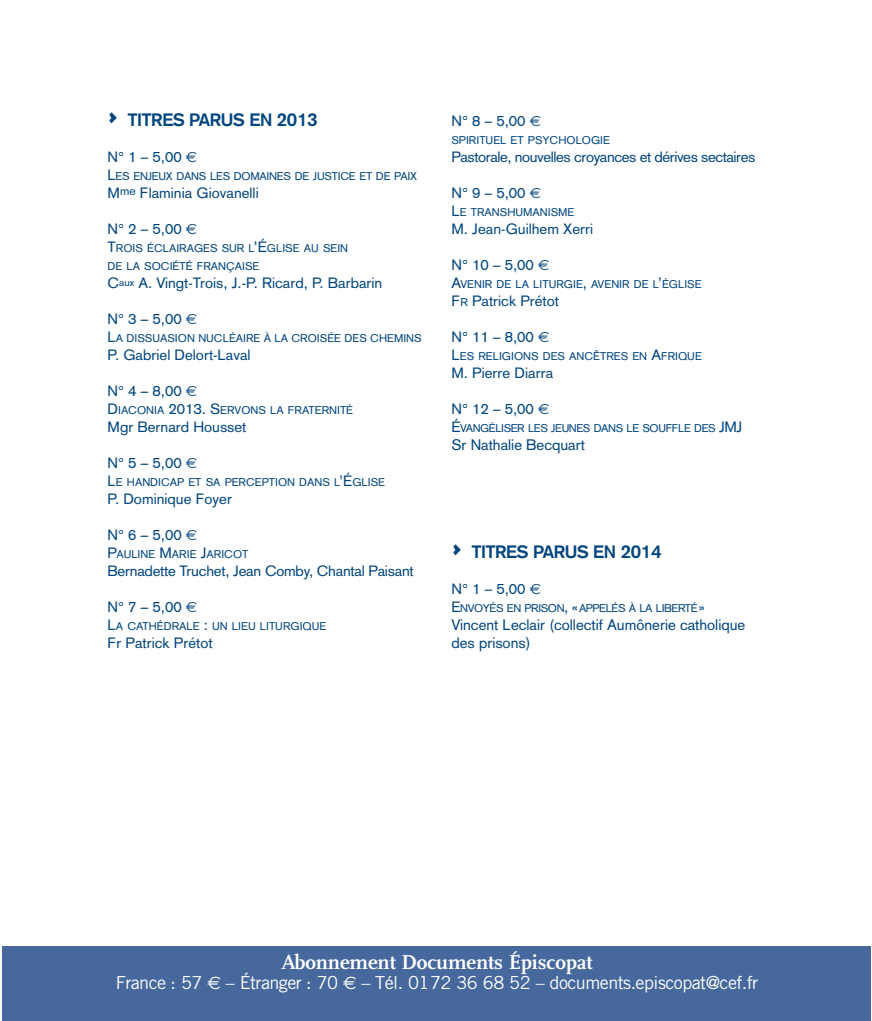
<style>
.page{position:relative;width:872px;height:1021px;background:#fff}
.page>*{position:absolute;margin:0;border:0;box-sizing:border-box;transform-origin:0 0}
.t1{font:700 21px "Scala OT";letter-spacing:-.005em;color:#fff}
.t2{font:18px "Trade Gothic";letter-spacing:-.03em;color:#fff}
.t3{font:700 17.7px "Akzidenz Grotesk";letter-spacing:-.015em;color:#01457f}
.t4{font:15px/18px "Akzidenz Grotesk";color:#01457f}
.t5{font:14.7px "Akzidenz Grotesk";color:#01457f}
.t6{font:14.7px "Akzidenz Grotesk";letter-spacing:-.03em;color:#01457f}
.t7{font:10.95px/18px "Akzidenz Grotesk";color:#01457f}
.t8{font:10.95px "Akzidenz Grotesk";letter-spacing:-.035em;color:#01457f}
.t9{font:10.95px "Akzidenz Grotesk";letter-spacing:-.02em;color:#01457f}
.s1{font-family:"Mini Pics Directional AA";font-weight:400;font-size:20.55px}
.s2{font-size:18.3px}
.s3{font-family:"Euro Sans"}
.s4{font-size:14.7px}
.s5{font-size:10.95px}
</style>
<div class="page">
<div style="left:2px;top:946px;width:868px;height:74px;background:#46689c"></div>
<p class="t3" style="left:108px;top:113px;width:211px"><span class="s1">g</span> TITRES PARUS EN <span class="s2">2013</span></p>
<p class="t5" style="left:108px;top:152px;width:91px">N° 1 – 5,00 <span class="s3">€</span></p>
<p class="t9" style="left:108px;top:172px;width:311px"><span class="s4">L</span>ES ENJEUX DANS LES DOMAINES DE JUSTICE ET DE PAIX</p>
<p class="t5" style="left:108px;top:188px;width:153px">M<sup>me</sup> Flaminia Giovanelli</p>
<p class="t5" style="left:108px;top:224px;width:91px">N° 2 – 5,00 <span class="s3">€</span></p>
<p class="t7" style="left:108px;top:240px;width:242px"><span class="s4">T</span>ROIS ÉCLAIRAGES SUR L<span class="s4">’É</span>GLISE AU SEIN<br>DE LA SOCIÉTÉ FRANÇAISE</p>
<p class="t5" style="left:108px;top:278px;width:276px">C<sup>aux</sup> A. Vingt-Trois, J.-P. Ricard, P. Barbarin</p>
<p class="t5" style="left:108px;top:314px;width:91px">N° 3 – 5,00 <span class="s3">€</span></p>
<p class="t7" style="left:108px;top:330px;width:316px"><span class="s4">L</span>A DISSUASION NUCLÉAIRE À LA CROISÉE DES CHEMINS</p>
<p class="t5" style="left:108px;top:350px;width:145px">P. Gabriel Delort-Laval</p>
<p class="t5" style="left:108px;top:386px;width:91px">N° 4 – 8,00 <span class="s3">€</span></p>
<p class="t7" style="left:108px;top:402px;width:247px"><span class="s4">D</span>IACONIA <span class="s4">2013. S</span>ERVONS LA FRATERNITÉ</p>
<p class="t5" style="left:108px;top:422px;width:140px">Mgr Bernard Housset</p>
<p class="t5" style="left:108px;top:458px;width:91px">N° 5 – 5,00 <span class="s3">€</span></p>
<p class="t7" style="left:108px;top:474px;width:279px"><span class="s4">L</span>E HANDICAP ET SA PERCEPTION DANS L<span class="s4">’É</span>GLISE</p>
<p class="t5" style="left:108px;top:494px;width:126px">P. Dominique Foyer</p>
<p class="t5" style="left:108px;top:530px;width:91px">N° 6 – 5,00 <span class="s3">€</span></p>
<p class="t7" style="left:108px;top:546px;width:142px"><span class="s4">P</span>AULINE <span class="s4">M</span>ARIE <span class="s4">J</span>ARICOT</p>
<p class="t5" style="left:108px;top:566px;width:308px">Bernadette Truchet, Jean Comby, Chantal Paisant</p>
<p class="t5" style="left:108px;top:602px;width:91px">N° 7 – 5,00 <span class="s3">€</span></p>
<p class="t7" style="left:108px;top:618px;width:220px"><span class="s4">L</span>A CATHÉDRALE <span class="s4">:</span> UN LIEU LITURGIQUE</p>
<p class="t5" style="left:108px;top:638px;width:107px">Fr Patrick Prétot</p>
<p class="t5" style="left:451px;top:116px;width:91px">N° 8 – 5,00 <span class="s3">€</span></p>
<p class="t7" style="left:451px;top:132px;width:160px">SPIRITUEL ET PSYCHOLOGIE</p>
<p class="t6" style="left:451px;top:152px;width:305px">Pastorale, nouvelles croyances et dérives sectaires</p>
<p class="t5" style="left:451px;top:188px;width:91px">N° 9 – 5,00 <span class="s3">€</span></p>
<p class="t7" style="left:451px;top:204px;width:124px"><span class="s4">L</span>E TRANSHUMANISME</p>
<p class="t5" style="left:451px;top:224px;width:143px">M. Jean-Guilhem Xerri</p>
<p class="t5" style="left:451px;top:260px;width:99px">N° 10 – 5,00 <span class="s3">€</span></p>
<p class="t7" style="left:451px;top:276px;width:252px"><span class="s4">A</span>VENIR DE LA LITURGIE<span class="s4">,</span> AVENIR DE L<span class="s4">’</span>ÉGLISE</p>
<p class="t5" style="left:451px;top:296px;width:109px">F<span class="s5">R</span> Patrick Prétot</p>
<p class="t5" style="left:451px;top:332px;width:99px">N° 11 – 8,00 <span class="s3">€</span></p>
<p class="t7" style="left:451px;top:348px;width:252px"><span class="s4">L</span>ES RELIGIONS DES ANCÊTRES EN <span class="s4">A</span>FRIQUE</p>
<p class="t5" style="left:451px;top:368px;width:103px">M. Pierre Diarra</p>
<p class="t5" style="left:451px;top:404px;width:99px">N° 12 – 5,00 <span class="s3">€</span></p>
<p class="t8" style="left:451px;top:424px;width:292px"><span class="s4">É</span>VANGÉLISER LES JEUNES DANS LE SOUFFLE DES <span class="s4">JMJ</span></p>
<p class="t4" style="left:451px;top:437px;width:135px">Sr Nathalie Becquart</p>
<p class="t3" style="left:451px;top:545px;width:211px"><span class="s1">g</span> TITRES PARUS EN <span class="s2">2014</span></p>
<p class="t5" style="left:451px;top:584px;width:91px">N° 1 – 5,00 <span class="s3">€</span></p>
<p class="t8" style="left:451px;top:604px;width:255px"><span class="s4">E</span>NVOYÉS EN PRISON<span class="s4">, «</span>APPELÉS À LA LIBERTÉ<span class="s4">»</span></p>
<p class="t4" style="left:451px;top:617px;width:295px">Vincent Leclair (collectif Aumônerie catholique des prisons)</p>
<h1 class="t1" style="left:281px;top:953px;width:313px">Abonnement Documents Épiscopat</h1>
<p class="t2" style="left:116px;top:975px;width:644px">France : 57 <span class="s3">€</span> – Étranger : 70 <span class="s3">€</span> – Tél. 0172 36 68 52 – documents.episcopat@cef.fr</p>
</div>
